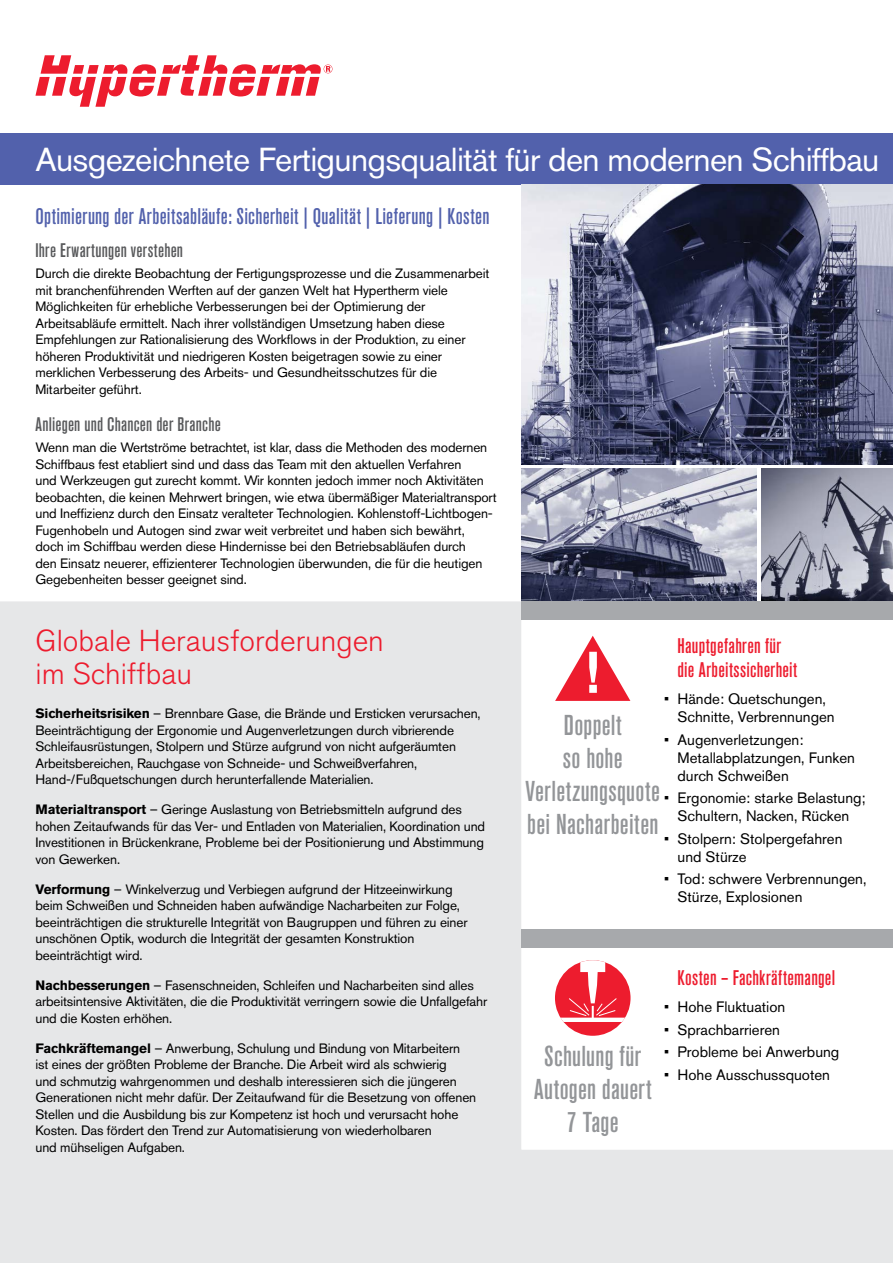
<style>
.page{position:relative;width:893px;height:1263px;background:#fff}
.page>*{position:absolute;margin:0;border:0;box-sizing:border-box;transform-origin:0 0}
.t1{font:500 58.2px "Akzidenz Grotesk Pro";color:#fff}
.Head_Title{font:33px "Akzidenz Grotesk Pro";letter-spacing:-.02em;color:#fff}
.Head_Global{font:300 30px/33px "Akzidenz Grotesk Pro";color:#ed1c2e}
.Callout{font:500 condensed 28.5px/33px "Akzidenz Grotesk Pro";letter-spacing:.01em;color:#939598;text-align:center}
.Head_A{font:500 condensed 22.5px "Akzidenz Grotesk Pro";letter-spacing:.015em;color:#5261ac}
.Head_B__indent{font:500 condensed 21px/24px "Akzidenz Grotesk Pro";letter-spacing:.015em;color:#ed1c2e}
.Head_C{font:500 condensed 19.5px "Akzidenz Grotesk Pro";letter-spacing:.01em;color:#58595b}
.Text__Bullets{font:15px/18px "Akzidenz Grotesk Pro";color:#000}
.Text{font:13.5px/16.5px "Akzidenz Grotesk Pro";letter-spacing:-.01em;color:#000}
.s1{font-weight:700}
</style>
<div class="page">
<svg style="left:35px;top:55px;width:297px;height:52px"></svg>
<div style="left:0;top:133px;width:893px;height:52px;background:#5261ac"></div>
<div style="left:0;top:601px;width:893px;height:662px;background:#e6e7e8"></div>
<svg style="left:521px;top:619px;width:372px;height:530px"></svg>
<img style="left:521px;top:185px;width:372px;height:279px">
<img style="left:521px;top:468px;width:236px;height:133px">
<img style="left:762px;top:468px;width:131px;height:133px">
<div style="left:521px;top:601px;width:372px;height:18px;background:#a7a9ac"></div>
<svg style="left:555px;top:636px;width:75px;height:65px"></svg>
<div style="left:521px;top:929px;width:372px;height:18px;background:#a7a9ac"></div>
<div style="left:555px;top:960px;width:75px;height:76px;background:#ed1c2e;border-radius:50%"></div>
<svg style="left:560px;top:960px;width:65px;height:62px"></svg>
<p class="Head_Title" style="left:35px;top:139px;width:845px">Ausgezeichnete Fertigungsqualität für den modernen Schiffbau</p>
<p class="Head_A" style="left:35px;top:202px;width:456px">Optimierung der Arbeitsabläufe: Sicherheit | Qualität | Lieferung | Kosten</p>
<p class="Head_C" style="left:35px;top:238px;width:149px">Ihre Erwartungen verstehen</p>
<p class="Text" style="left:35px;top:265px;width:455px">Durch die direkte Beobachtung der Fertigungsprozesse und die Zusammenarbeit mit branchenführenden Werften auf der ganzen Welt hat Hypertherm viele Möglichkeiten für erhebliche Verbesserungen bei der Optimierung der Arbeitsabläufe ermittelt. Nach ihrer vollständigen Umsetzung haben diese Empfehlungen zur Rationalisierung des Workflows in der Produktion, zu einer höheren Produktivität und niedrigeren Kosten beigetragen sowie zu einer merklichen Verbesserung des Arbeits- und Gesundheitsschutzes für die Mitarbeiter geführt.</p>
<p class="Head_C" style="left:35px;top:412px;width:187px">Anliegen und Chancen der Branche</p>
<p class="Text" style="left:35px;top:439px;width:463px">Wenn man die Wertströme betrachtet, ist klar, dass die Methoden des modernen Schiffbaus fest etabliert sind und dass das Team mit den aktuellen Verfahren<br>und Werkzeugen gut zurecht kommt. Wir konnten jedoch immer noch Aktivitäten beobachten, die keinen Mehrwert bringen, wie etwa übermäßiger Materialtransport und Ineffizienz durch den Einsatz veralteter Technologien. Kohlenstoff-Lichtbogen-Fugenhobeln und Autogen sind zwar weit verbreitet und haben sich bewährt,<br>doch im Schiffbau werden diese Hindernisse bei den Betriebsabläufen durch<br>den Einsatz neuerer, effizienterer Technologien überwunden, die für die heutigen Gegebenheiten besser geeignet sind.</p>
<p class="Head_Global" style="left:35px;top:624px;width:350px">Globale Herausforderungen im Schiffbau</p>
<p class="Text" style="left:35px;top:705px;width:447px"><span class="s1">Sicherheitsrisiken</span> – Brennbare Gase, die Brände und Ersticken verursachen, Beeinträchtigung der Ergonomie und Augenverletzungen durch vibrierende Schleifausrüstungen, Stolpern und Stürze aufgrund von nicht aufgeräumten Arbeitsbereichen, Rauchgase von Schneide- und Schweißverfahren, Hand-/Fußquetschungen durch herunterfallende Materialien.</p>
<p class="Text" style="left:35px;top:801px;width:451px"><span class="s1">Materialtransport</span> – Geringe Auslastung von Betriebsmitteln aufgrund des hohen Zeitaufwands für das Ver- und Entladen von Materialien, Koordination und Investitionen in Brückenkrane, Probleme bei der Positionierung und Abstimmung von Gewerken.</p>
<p class="Text" style="left:35px;top:881px;width:434px"><span class="s1">Verformung</span> – Winkelverzug und Verbiegen aufgrund der Hitzeeinwirkung beim Schweißen und Schneiden haben aufwändige Nacharbeiten zur Folge, beeinträchtigen die strukturelle Integrität von Baugruppen und führen zu einer unschönen Optik, wodurch die Integrität der gesamten Konstruktion beeinträchtigt wird.</p>
<p class="Text" style="left:35px;top:977px;width:453px"><span class="s1">Nachbesserungen</span> – Fasenschneiden, Schleifen und Nacharbeiten sind alles arbeitsintensive Aktivitäten, die die Produktivität verringern sowie die Unfallgefahr und die Kosten erhöhen.</p>
<p class="Text" style="left:35px;top:1040px;width:442px"><span class="s1">Fachkräftemangel</span> – Anwerbung, Schulung und Bindung von Mitarbeitern ist eines der größten Probleme der Branche. Die Arbeit wird als schwierig<br>und schmutzig wahrgenommen und deshalb interessieren sich die jüngeren Generationen nicht mehr dafür. Der Zeitaufwand für die Besetzung von offenen Stellen und die Ausbildung bis zur Kompetenz ist hoch und verursacht hohe Kosten. Das fördert den Trend zur Automatisierung von wiederholbaren<br>und mühseligen Aufgaben.</p>
<p class="Head_B__indent" style="left:677px;top:633px;width:121px">Hauptgefahren für die Arbeitssicherheit</p>
<p class="Text__Bullets" style="left:677px;top:690px;width:159px;text-indent:-14px">• Hände: Quetschungen,<br>Schnitte, Verbrennungen</p>
<p class="Text__Bullets" style="left:677px;top:730px;width:179px;text-indent:-14px">• Augenverletzungen:<br>Metallabplatzungen, Funken durch Schweißen</p>
<p class="Text__Bullets" style="left:664px;top:789px;width:203px;text-align:center">• Ergonomie: starke Belastung;<br>Schultern, Nacken, Rücken</p>
<p class="Text__Bullets" style="left:677px;top:829px;width:167px;text-indent:-13px">• Stolpern: Stolpergefahren und Stürze</p>
<p class="Text__Bullets" style="left:677px;top:870px;width:190px;text-indent:-14px">• Tod: schwere Verbrennungen,<br>Stürze, Explosionen</p>
<p class="t1" style="left:585px;top:635px;width:16px">!</p>
<p class="Callout" style="left:526px;top:707px;width:136px">Doppelt<br>so hohe<br>Verletzungsquote bei Nacharbeiten</p>
<p class="Callout" style="left:534px;top:1038px;width:119px">Schulung für<br>Autogen dauert<br>7 Tage</p>
<p class="Head_B__indent" style="left:677px;top:965px;width:159px">Kosten – Fachkräftemangel</p>
<p class="Text__Bullets" style="left:664px;top:998px;width:123px">• Hohe Fluktuation</p>
<p class="Text__Bullets" style="left:664px;top:1021px;width:118px">• Sprachbarrieren</p>
<p class="Text__Bullets" style="left:664px;top:1043px;width:177px">• Probleme bei Anwerbung</p>
<p class="Text__Bullets" style="left:664px;top:1066px;width:168px">• Hohe Ausschussquoten</p>
</div>
